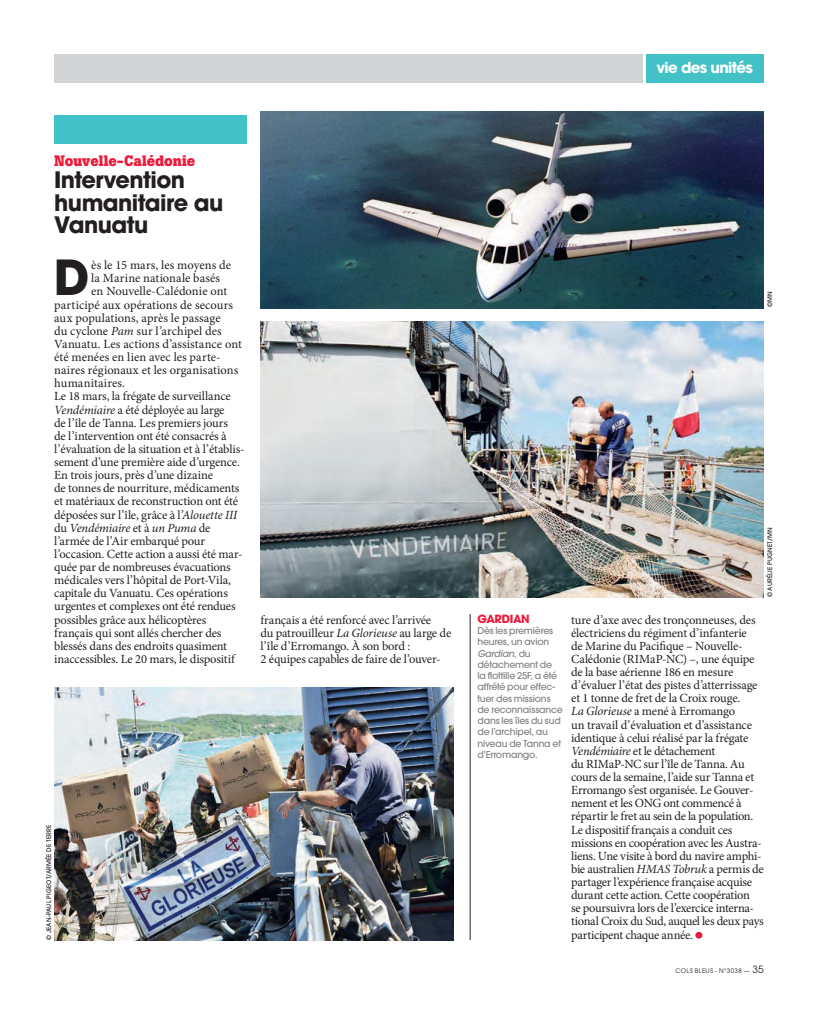
<style>
.page{position:relative;width:818px;height:1012px;background:#fff}
.page>*{position:absolute;margin:0;border:0;box-sizing:border-box;transform-origin:0 0}
.t1{font:700 48px "Avant Garde LT";color:#231f20}
.t2{font:700 22.5px/22.5px "Avant Garde LT";letter-spacing:-.025em;color:#231f20}
.t3{font:700 15px "Boton";color:#ed1a3a}
.t4{font:700 15px "Avant Garde LT";letter-spacing:-.045em;color:#fff}
.t5{font:12.5px/13.1px "Minion Pro";letter-spacing:-.015em;color:#231f20}
.t6{font:12.5px "Minion Pro";letter-spacing:.005em;color:#231f20}
.t7{font:12.5px "Minion Pro";letter-spacing:.01em;color:#231f20}
.t8{font:italic 12.5px "Minion Pro";letter-spacing:-.015em;color:#231f20}
.t9{font:12.5px "Minion Pro";letter-spacing:.015em;color:#231f20}
.t10{font:700 11.25px "Avant Garde LT";letter-spacing:-.03em;color:#ed1a3a}
.t11{font:500 9.38px/11.2px "Avant Garde LT";letter-spacing:-.02em;color:#808285}
.t12{font:italic 500 9.38px "Avant Garde";letter-spacing:-.02em;color:#808285}
.t13{font:500 6.25px "Avant Garde LT";letter-spacing:.03em;color:#231f20}
.t14{font:6.25px "Avant Garde LT";letter-spacing:.055em;color:#231f20}
.s1{font-style:italic}
.s2{font-style:normal}
.s3{font-family:"Avant Garde LT";font-style:normal}
.s4{font-size:10px}
</style>
<div class="page">
<div style="left:646px;top:54px;width:117px;height:29px;background:#42c1c7"></div>
<div style="left:54px;top:54px;width:588px;height:29px;background:#d1d3d4"></div>
<div style="left:54px;top:115px;width:193px;height:29px;background:#42c1c7"></div>
<img style="left:54px;top:687px;width:399px;height:253px">
<hr style="left:469px;top:614px;width:1px;height:326px;background:#231f20">
<img style="left:260px;top:322px;width:503px;height:275px">
<img style="left:260px;top:112px;width:503px;height:197px">
<div style="left:695px;top:932px;width:7px;height:7px;background:#ed1a3a;border-radius:50%"></div>
<p class="t4" style="left:656px;top:61px;width:98px">vie des unités</p>
<p class="t3" style="left:54px;top:155px;width:142px">Nouvelle-Calédonie</p>
<h2 class="t2" style="left:54px;top:170px;width:171px">Intervention humanitaire au<br>Vanuatu</h2>
<h1 class="t1" style="left:54px;top:255px;width:37px">D</h1>
<p class="t5" style="left:91px;top:260px;width:141px">ès le 15 mars, les moyens de</p>
<p class="t6" style="left:91px;top:273px;width:130px">la Marine nationale basés</p>
<p class="t5" style="left:91px;top:286px;width:137px">en Nouvelle-Calédonie ont</p>
<p class="t6" style="left:54px;top:300px;width:180px">participé aux opérations de secours</p>
<p class="t5" style="left:54px;top:312px;width:168px">aux populations, après le passage</p>
<p class="t5" style="left:54px;top:325px;width:169px">du cyclone <span class="s1">Pam</span> sur l’archipel des</p>
<p class="t7" style="left:54px;top:339px;width:189px">Vanuatu. Les actions d’assistance ont</p>
<p class="t5" style="left:54px;top:352px;width:168px">été menées en lien avec les parte-</p>
<p class="t6" style="left:54px;top:365px;width:185px">naires régionaux et les organisations</p>
<p class="t9" style="left:54px;top:378px;width:72px">humanitaires.</p>
<p class="t5" style="left:54px;top:391px;width:178px">Le 18 mars, la frégate de surveillance</p>
<p class="t5" style="left:54px;top:404px;width:172px"><span class="s1">Vendémiaire</span> a été déployée au large</p>
<p class="t5" style="left:54px;top:417px;width:175px">de l’île de Tanna. Les premiers jours</p>
<p class="t5" style="left:54px;top:430px;width:174px">de l’intervention ont été consacrés à</p>
<p class="t5" style="left:54px;top:443px;width:192px">l’évaluation de la situation et à l’établis-</p>
<p class="t5" style="left:54px;top:457px;width:187px">sement d’une première aide d’urgence.</p>
<p class="t5" style="left:54px;top:470px;width:160px">En trois jours, près d’une dizaine</p>
<p class="t5" style="left:54px;top:483px;width:186px">de tonnes de nourriture, médi caments</p>
<p class="t5" style="left:54px;top:496px;width:185px">et matériaux de reconstruction ont été</p>
<p class="t5" style="left:54px;top:509px;width:184px">déposées sur l’île, grâce à l’<span class="s1">Alouette III</span></p>
<p class="t8" style="left:54px;top:523px;width:158px"><span class="s2">du</span> Vendémiaire <span class="s2">et à</span> un Puma <span class="s2">de</span></p>
<p class="t5" style="left:54px;top:535px;width:152px">l’armée de l’Air embarqué pour</p>
<p class="t5" style="left:54px;top:548px;width:190px">l’occasion. Cette action a aussi été mar-</p>
<p class="t5" style="left:54px;top:562px;width:178px">quée par de nombreuses évacuations</p>
<p class="t5" style="left:54px;top:575px;width:178px">médicales vers l’hôpital de Port-Vila,</p>
<p class="t5" style="left:54px;top:588px;width:175px">capitale du Vanuatu. Ces opérations</p>
<p class="t5" style="left:54px;top:601px;width:183px">urgentes et complexes ont été rendues</p>
<p class="t5" style="left:54px;top:614px;width:154px">possibles grâce aux hélicoptères</p>
<p class="t5" style="left:54px;top:627px;width:169px">français qui sont allés chercher des</p>
<p class="t5" style="left:54px;top:640px;width:174px">blessés dans des endroits quasiment</p>
<p class="t5" style="left:54px;top:653px;width:182px">inaccessibles. Le 20 mars, le dispositif</p>
<p class="t5" style="left:260px;top:614px;width:192px">français a été renforcé avec l’arrivée<br>du patrouilleur <span class="s1">La Glorieuse</span> au large de l’île d’Erromango. À son bord :<br>2 équipes capables de faire de l’ouver-</p>
<p class="t13" style="left:46px;top:940px;width:117px;rotate:-90deg">© JEAN-PAUL PIGEOT/ARMÉE DE TERRE</p>
<p class="t13" style="left:766px;top:307px;width:17px;rotate:-90deg">©MN</p>
<p class="t10" style="left:477px;top:614px;width:54px">GARDIAN</p>
<p class="t11" style="left:477px;top:626px;width:77px">Dès les premières heures, un avion</p>
<p class="t12" style="left:477px;top:650px;width:55px">Gardian<span class="s3">, du</span></p>
<p class="t11" style="left:477px;top:659px;width:87px">détachement de la flottille 25F, a été affrété pour effec&shy;tuer des missions de reconnaissance dans les îles du sud de l’archipel, au niveau de Tanna et d’Erromango.</p>
<p class="t13" style="left:766px;top:597px;width:71px;rotate:-90deg">© AURÉLIE PUGNET/MN</p>
<p class="t5" style="left:570px;top:614px;width:194px">ture d’axe avec des tronçonneuses, des électriciens du régiment d’infanterie<br>de Marine du Pacifique – Nouvelle-Calédonie (RIMaP-NC) –, une équipe de la base aérienne 186 en mesure d’évaluer l’état des pistes d’atterrissage et 1 tonne de fret de la Croix rouge.<br><span class="s1">La Glorieuse</span> a mené à Erromango<br>un travail d’évaluation et d’assistance identique à celui réalisé par la frégate <span class="s1">Vendémiaire</span> et le détachement<br>du RIMaP-NC sur l’île de Tanna. Au cours de la semaine, l’aide sur Tanna et Erromango s’est organisée. Le Gouver&shy;nement et les ONG ont commencé à répartir le fret au sein de la population.<br>Le dispositif français a conduit ces missions en coopération avec les Austra&shy;liens. Une visite à bord du navire amphi&shy;bie australien <span class="s1">HMAS Tobruk</span> a permis de partager l’expérience française acquise durant cette action. Cette coopération<br>se poursuivra lors de l’exercice interna&shy;tional Croix du Sud, auquel les deux pays participent chaque année.</p>
<p class="t14" style="left:675px;top:967px;width:90px">COLS BLEUS - N°3038 — <span class="s4">35</span></p>
</div>
